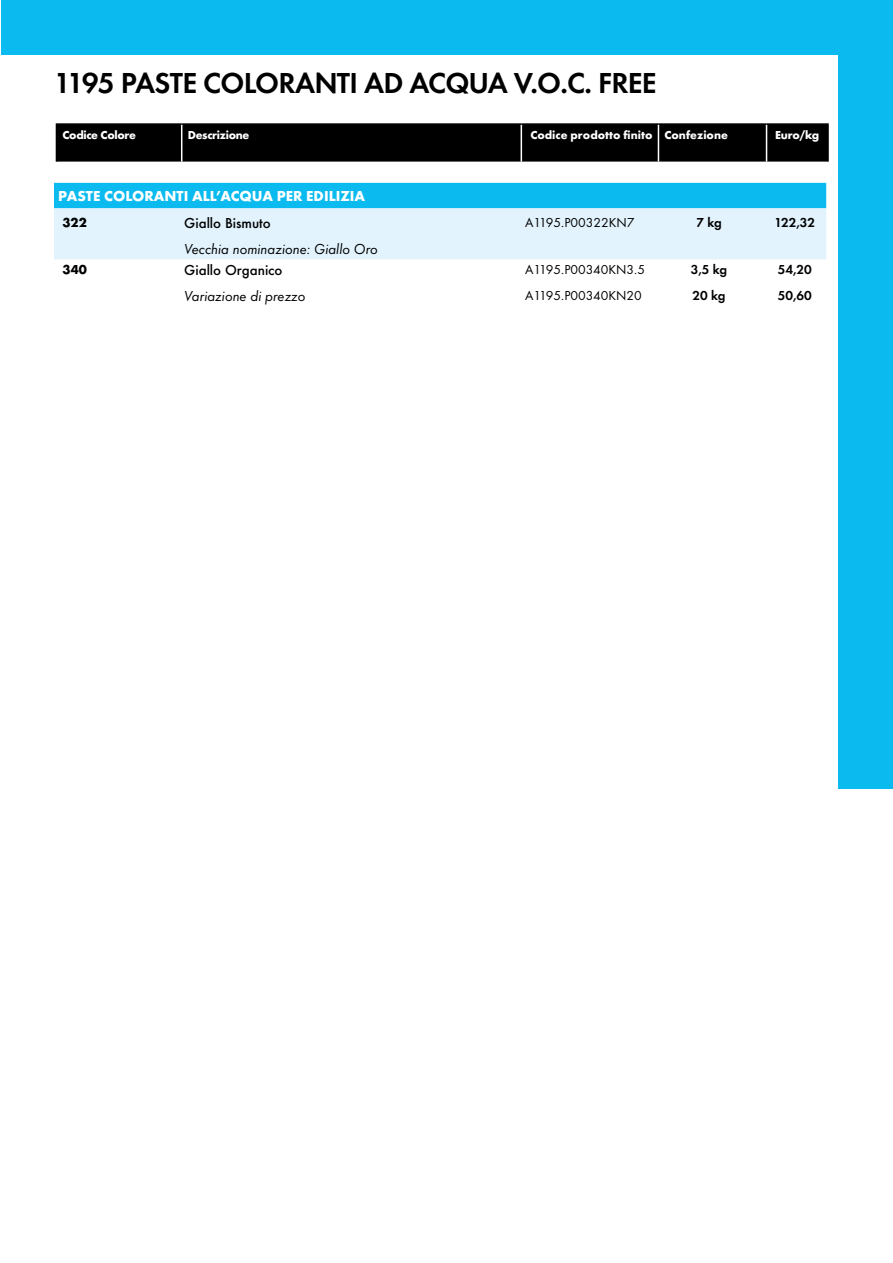
<style>
.page{position:relative;width:893px;height:1263px;background:#fff}
.page>*{position:absolute;margin:0;border:0;box-sizing:border-box;transform-origin:0 0}
.t1{font:600 30px "Futura T";letter-spacing:-.025em;color:#000}
.t2{font:italic 15px "Futura T";color:#000}
.t3{font:700 15px "Futura T";color:#fff}
.t4{font:500 15px "Futura T";color:#000}
.t5{font:13.5px "Futura T";color:#000}
.t6{font:600 13.5px "Futura T";color:#000}
.t7{font:700 13.5px "Futura T";color:#000}
.t8{font:700 12px "Futura T";letter-spacing:-.01em;color:#fff}
</style>
<div class="page">
<div style="left:839px;top:0;width:54px;height:789px;background:#0bbbef"></div>
<div style="left:1px;top:0;width:849px;height:54px;background:#0bbbef"></div>
<svg style="left:54px;top:183px;width:772px;height:76px;background:#9ae0f8"></svg>
<div style="left:57px;top:125px;width:770px;height:37px;background:#000"></div>
<hr style="left:56px;top:123px;width:126px;height:2px;background:#000">
<hr style="left:56px;top:125px;width:1px;height:37px;background:#000">
<hr style="left:182px;top:123px;width:339px;height:2px;background:#000">
<hr style="left:521px;top:123px;width:137px;height:2px;background:#000">
<hr style="left:658px;top:123px;width:108px;height:2px;background:#000">
<hr style="left:766px;top:123px;width:63px;height:2px;background:#000">
<hr style="left:827px;top:125px;width:2px;height:37px;background:#000">
<hr style="left:181px;top:125px;width:1px;height:37px;background:#fff">
<hr style="left:521px;top:125px;width:1px;height:37px;background:#fff">
<hr style="left:658px;top:125px;width:1px;height:37px;background:#fff">
<hr style="left:766px;top:125px;width:1px;height:37px;background:#fff">
<h1 class="t1" style="left:54px;top:66px;width:604px">1195 PASTE COLORANTI AD ACQUA V.O.C. FREE</h1>
<p class="t8" style="left:62px;top:128px;width:75px">Codice Colore</p>
<p class="t8" style="left:188px;top:128px;width:63px">Descrizione</p>
<p class="t8" style="left:530px;top:128px;width:199px">Codice prodotto finito Confezione</p>
<p class="t8" style="left:775px;top:128px;width:46px">Euro/kg</p>
<p class="t3" style="left:58px;top:187px;width:308px">PASTE COLORANTI ALL’ACQUA PER EDILIZIA</p>
<p class="t7" style="left:63px;top:215px;width:26px">322</p>
<p class="t4" style="left:184px;top:215px;width:88px">Giallo Bismuto</p>
<p class="t5" style="left:525px;top:215px;width:111px">A1195.P00322KN7</p>
<p class="t6" style="left:696px;top:215px;width:27px">7 kg</p>
<p class="t6" style="left:774px;top:215px;width:42px">122,32</p>
<p class="t2" style="left:184px;top:240px;width:195px">Vecchia nominazione: Giallo Oro</p>
<p class="t7" style="left:63px;top:261px;width:26px">340</p>
<p class="t4" style="left:184px;top:261px;width:100px">Giallo Organico</p>
<p class="t5" style="left:525px;top:262px;width:121px">A1195.P00340KN3.5</p>
<p class="t6" style="left:691px;top:261px;width:38px">3,5 kg</p>
<p class="t6" style="left:778px;top:261px;width:35px">54,20</p>
<p class="t2" style="left:184px;top:287px;width:123px">Variazione di prezzo</p>
<p class="t5" style="left:525px;top:287px;width:118px">A1195.P00340KN20</p>
<p class="t6" style="left:693px;top:287px;width:35px">20 kg</p>
<p class="t6" style="left:778px;top:287px;width:35px">50,60</p>
</div>
